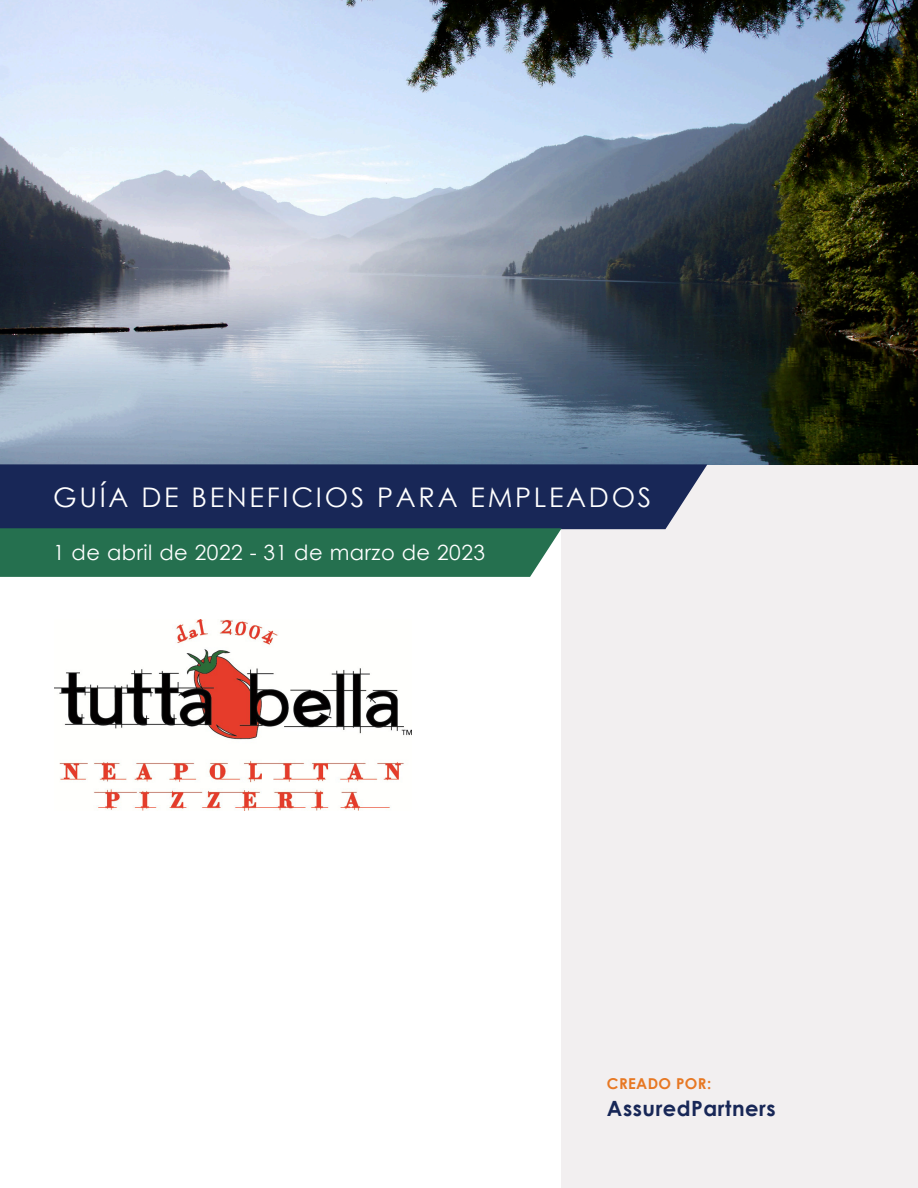
<style>
.page{position:relative;width:918px;height:1188px;background:#fff}
.page>*{position:absolute;margin:0;border:0;box-sizing:border-box;transform-origin:0 0}
.t1{font:27px "Century Gothic";letter-spacing:.1em;color:#fff}
.t2{font:21px "Century Gothic";letter-spacing:.025em;color:#fff}
.t3{font:700 21px "Century Gothic";letter-spacing:.025em;color:#182757}
.t4{font:700 15px "Century Gothic";letter-spacing:.025em;color:#e77823}
</style>
<div class="page">
<div style="left:562px;top:420px;width:356px;height:768px;background:#f2eff0"></div>
<img style="left:0;top:0;width:918px;height:464px">
<div style="left:0;top:464px;width:707px;height:65px;background:#182757"></div>
<div style="left:0;top:528px;width:562px;height:49px;background:#25704f"></div>
<img style="left:54px;top:620px;width:357px;height:191px">
<p class="t1" style="left:53px;top:478px;width:600px">GUÍA DE BENEFICIOS PARA EMPLEADOS</p>
<p class="t2" style="left:53px;top:538px;width:434px">1 de abril de 2022 - 31 de marzo de 2023</p>
<p class="t4" style="left:607px;top:1072px;width:106px">CREADO POR:</p>
<p class="t3" style="left:607px;top:1092px;width:170px">AssuredPartners</p>
</div>
